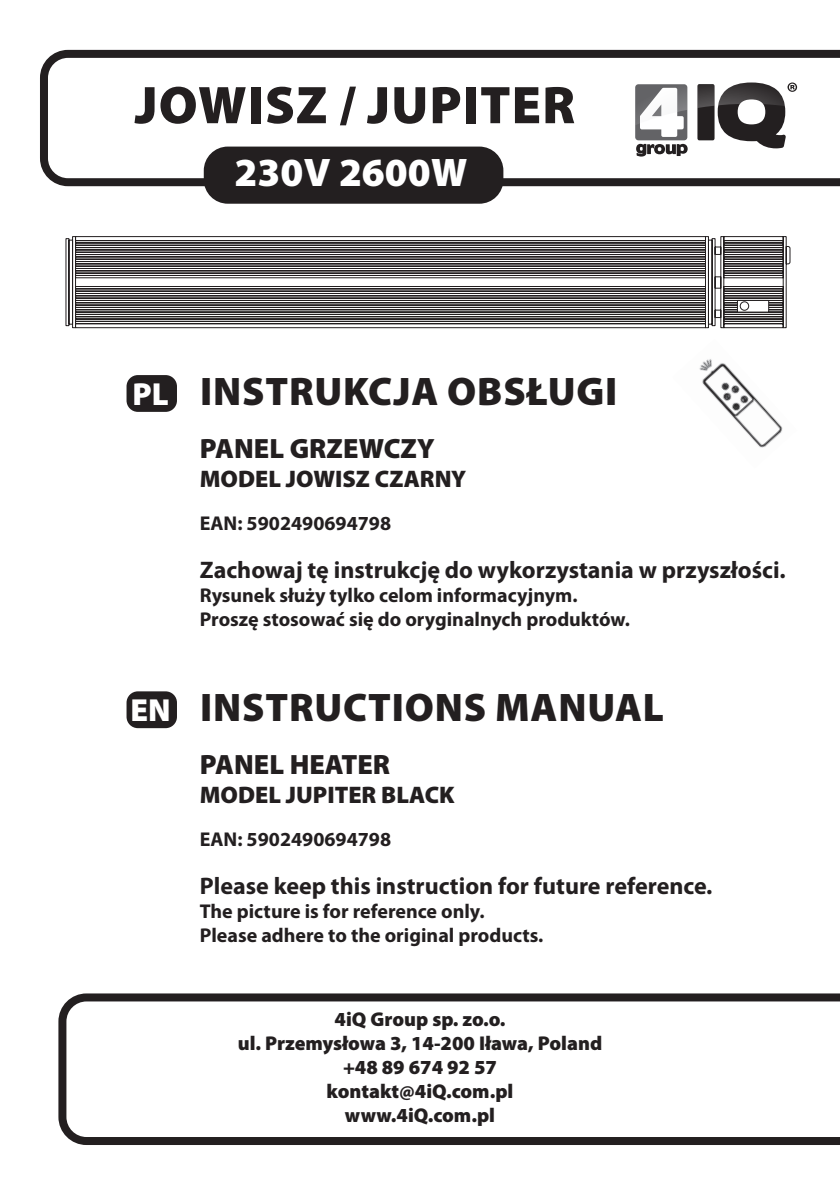
<style>
.page{position:relative;width:840px;height:1191px;background:#fff}
.page>*{position:absolute;margin:0;border:0;box-sizing:border-box;transform-origin:0 0}
.t1{font:900 53.4px "Myriad Pro";letter-spacing:.02em;color:#231f20}
.t2{font:900 40px "Myriad Pro";letter-spacing:.02em;color:#231f20}
.t3{font:900 40px "Myriad Pro";color:#fff}
.t4{font:900 32px "Myriad Pro";color:#fff}
.t5{font:900 28px "Myriad Pro";color:#231f20}
.t6{font:700 24px "Myriad Pro";color:#231f20}
.t7{font:900 24px "Myriad Pro";color:#231f20}
.t8{font:700 20px/24px "Myriad Pro";color:#231f20}
.t9{font:900 20px/24px "Myriad Pro";color:#231f20;text-align:center}
</style>
<div class="page">
<svg style="left:40px;top:50px;width:799px;height:136px"></svg>
<div style="left:204px;top:147px;width:299px;height:57px;background:#231f20;border-radius:24px"></div>
<svg style="left:58px;top:993px;width:781px;height:152px"></svg>
<div style="left:126px;top:375px;width:51px;height:37px;background:#231f20;border-radius:11px"></div>
<div style="left:126px;top:691px;width:51px;height:37px;background:#231f20;border-radius:11px"></div>
<svg style="left:634px;top:82px;width:162px;height:75px"></svg>
<svg style="left:65px;top:236px;width:725px;height:92px"></svg>
<div style="left:736px;top:300px;width:32px;height:12px;background:#fff;border:1px solid #231f20"></div>
<div style="left:739px;top:301px;width:9px;height:9px;border:1px solid #231f20;border-radius:50%"></div>
<img style="left:699px;top:359px;width:84px;height:89px">
<h1 class="t1" style="left:135px;top:75px;width:442px">JOWISZ / JUPITER</h1>
<h2 class="t3" style="left:234px;top:150px;width:234px">230V 2600W</h2>
<h3 class="t4" style="left:132px;top:376px;width:38px">PL</h3>
<h3 class="t4" style="left:130px;top:692px;width:42px">EN</h3>
<h2 class="t2" style="left:200px;top:369px;width:418px">INSTRUKCJA OBSŁUGI</h2>
<h3 class="t5" style="left:200px;top:432px;width:236px">PANEL GRZEWCZY</h3>
<p class="t7" style="left:200px;top:465px;width:268px">MODEL JOWISZ CZARNY</p>
<p class="t8" style="left:200px;top:511px;width:193px">EAN: 5902490694798</p>
<p class="t6" style="left:200px;top:556px;width:587px">Zachowaj tę instrukcję do wykorzystania w przyszłości.</p>
<p class="t8" style="left:200px;top:583px;width:431px">Rysunek służy tylko celom informacyjnym.<br>Proszę stosować się do oryginalnych produktów.</p>
<h2 class="t2" style="left:200px;top:685px;width:465px">INSTRUCTIONS MANUAL</h2>
<h3 class="t5" style="left:200px;top:749px;width:192px">PANEL HEATER</h3>
<p class="t7" style="left:200px;top:781px;width:256px">MODEL JUPITER BLACK</p>
<p class="t8" style="left:200px;top:827px;width:193px">EAN: 5902490694798</p>
<p class="t6" style="left:200px;top:872px;width:514px">Please keep this instruction for future reference.</p>
<p class="t8" style="left:200px;top:899px;width:345px">The picture is for reference only.<br>Please adhere to the original products.</p>
<p class="t9" style="left:238px;top:1007px;width:366px">4iQ Group sp. zo.o.<br>ul. Przemysłowa 3, 14-200 Iława, Poland +48 89 674 92 57<br>kontakt@4iQ.com.pl<br>www.4iQ.com.pl</p>
</div>
